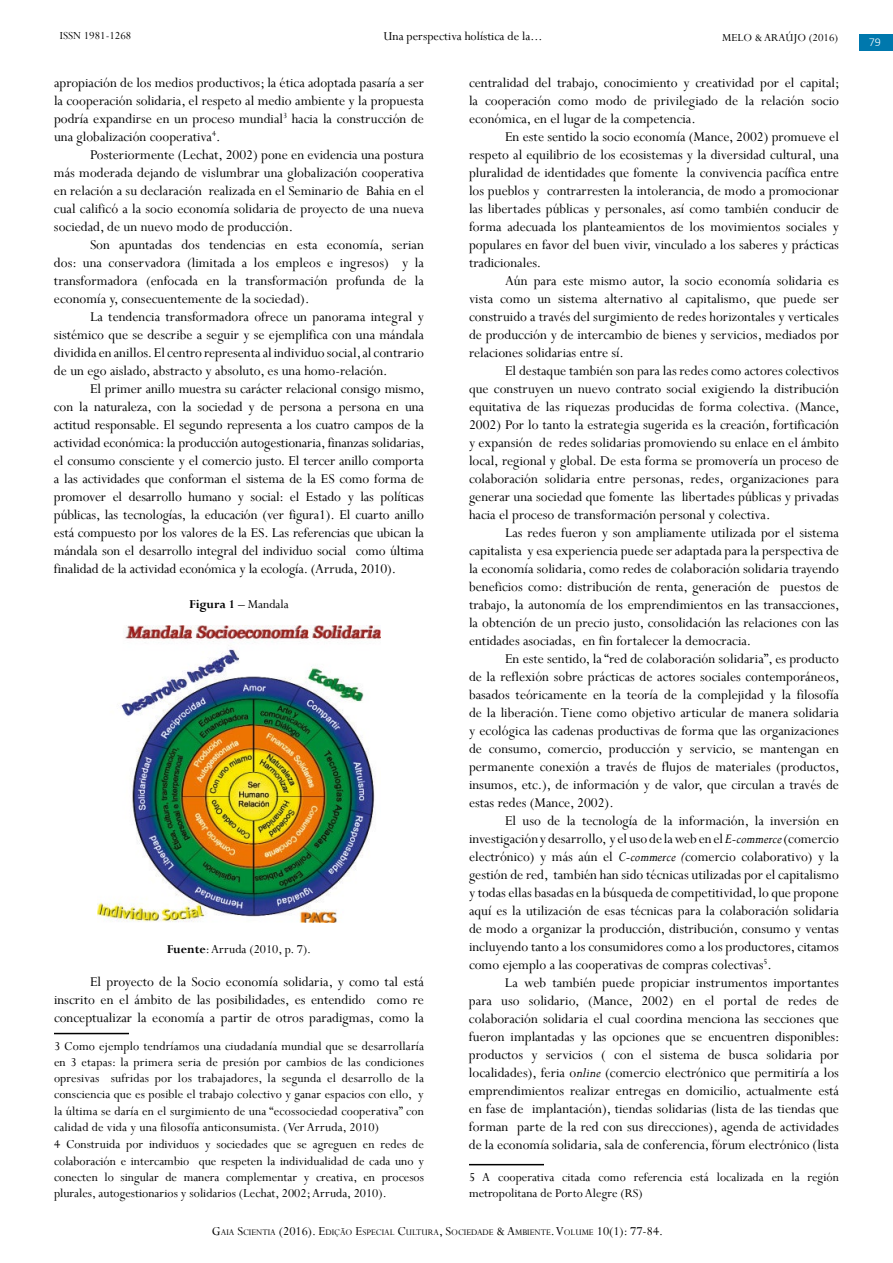
<style>
.page{position:relative;width:893px;height:1263px;background:#fff}
.page>*{position:absolute;margin:0;border:0;box-sizing:border-box;transform-origin:0 0}
.t1{font:15px/18px "Perpetua";color:#000;text-align:justify}
.t2{font:13.5px/16.2px "Perpetua";color:#000;text-align:justify}
.t3{font:12px "Perpetua";color:#000}
.t4{font:300 12px "Calibri";color:#fff}
.t5{font:9.45px "Perpetua";color:#000}
.s1{font-weight:700}
.s2{font-style:italic}
.s3{font-size:13.5px}
</style>
<div class="page">
<div style="left:859px;top:35px;width:34px;height:16px;background:#0078ad"></div>
<hr style="left:469px;top:1164px;width:75px;height:1px;background:#000">
<img style="left:98px;top:625px;width:282px;height:298px">
<hr style="left:54px;top:1033px;width:75px;height:1px;background:#000">
<p class="t3" style="left:60px;top:28px;width:73px">ISSN 1981-1268</p>
<p class="t3" style="left:722px;top:30px;width:118px">MELO &amp; ARAÚJO (2016)</p>
<p class="t4" style="left:869px;top:34px;width:14px">79</p>
<p class="t2" style="left:383px;top:28px;width:160px">Una perspectiva holística de la...</p>
<p class="t1" style="left:54px;top:74px;width:371px">apropiación de los medios productivos; la ética adoptada pasaría a ser la cooperación solidaria, el respeto al medio ambiente y la propuesta podría expandirse en un proceso mundial<sup>3</sup> hacia la construcción de una globalización cooperativa<sup>4</sup>.</p>
<p class="t1" style="left:54px;top:146px;width:372px;text-indent:36px">Posteriormente (Lechat, 2002) pone en evidencia una postura más moderada dejando de vislumbrar una globalización cooperativa en relación a su declaración realizada en el Seminario de Bahia en el cual calificó a la socio economía solidaria de proyecto de una nueva sociedad, de un nuevo modo de producción.</p>
<p class="t1" style="left:54px;top:236px;width:371px;text-indent:36px">Son apuntadas dos tendencias en esta economía, serian dos: una conservadora (limitada a los empleos e ingresos) y la transformadora (enfocada en la transformación profunda de la economía y, consecuentemente de la sociedad).</p>
<p class="t1" style="left:54px;top:308px;width:371px;text-indent:36px">La tendencia transformadora ofrece un panorama integral y sistémico que se describe a seguir y se ejemplifica con una mándala dividida en anillos. El centro representa al individuo social, al contrario de un ego aislado, abstracto y absoluto, es una homo-relación.</p>
<p class="t1" style="left:54px;top:380px;width:372px;text-indent:36px">El primer anillo muestra su carácter relacional consigo mismo, con la naturaleza, con la sociedad y de persona a persona en una actitud responsable. El segundo representa a los cuatro campos de la actividad económica: la producción autogestionaria, finanzas solidarias, el consumo consciente y el comercio justo. El tercer anillo comporta a las actividades que conforman el sistema de la ES como forma de promover el desarrollo humano y social: el Estado y las políticas públicas, las tecnologías, la educación (ver figura1). El cuarto anillo está compuesto por los valores de la ES. Las referencias que ubican la mándala son el desarrollo integral del individuo social como última finalidad de la actividad económica y la ecología. (Arruda, 2010).</p>
<p class="t2" style="left:189px;top:595px;width:101px"><span class="s1">Figura 1</span> – Mandala</p>
<p class="t2" style="left:167px;top:941px;width:146px"><span class="s1">Fuente</span>: Arruda (2010, p. 7).</p>
<p class="t1" style="left:54px;top:972px;width:371px;text-indent:36px">El proyecto de la Socio economía solidaria, y como tal está inscrito en el ámbito de las posibilidades, es entendido como re conceptualizar la economía a partir de otros paradigmas, como la</p>
<p class="t2" style="left:54px;top:1037px;width:371px">3 Como ejemplo tendríamos una ciudadanía mundial que se desarrollaría en 3 etapas: la primera seria de presión por cambios de las condiciones opresivas sufridas por los trabajadores, la segunda el desarrollo de la consciencia que es posible el trabajo colectivo y ganar espacios con ello, y la última se daría en el surgimiento de una “ecossociedad cooperativa” con calidad de vida y una filosofía anticonsumista. (Ver Arruda, 2010)</p>
<p class="t2" style="left:54px;top:1136px;width:371px">4 Construida por individuos y sociedades que se agreguen en redes de colaboración e intercambio que respeten la individualidad de cada uno y conecten lo singular de manera complementar y creativa, en procesos plurales, autogestionarios y solidarios (Lechat, 2002; Arruda, 2010).</p>
<p class="t1" style="left:469px;top:74px;width:372px">centralidad del trabajo, conocimiento y creatividad por el capital; la cooperación como modo de privilegiado de la relación socio económica, en el lugar de la competencia.</p>
<p class="t1" style="left:469px;top:128px;width:371px;text-indent:36px">En este sentido la socio economía (Mance, 2002) promueve el respeto al equilibrio de los ecosistemas y la diversidad cultural, una pluralidad de identidades que fomente la convivencia pacífica entre los pueblos y contrarresten la intolerancia, de modo a promocionar las libertades públicas y personales, así como también conducir de forma adecuada los planteamientos de los movimientos sociales y populares en favor del buen vivir, vinculado a los saberes y prácticas tradicionales.</p>
<p class="t1" style="left:469px;top:272px;width:371px;text-indent:36px">Aún para este mismo autor, la socio economía solidaria es vista como un sistema alternativo al capitalismo, que puede ser construido a través del surgimiento de redes horizontales y verticales de producción y de intercambio de bienes y servicios, mediados por relaciones solidarias entre sí.</p>
<p class="t1" style="left:469px;top:362px;width:372px;text-indent:36px">El destaque también son para las redes como actores colectivos que construyen un nuevo contrato social exigiendo la distribución equitativa de las riquezas producidas de forma colectiva. (Mance, 2002) Por lo tanto la estrategia sugerida es la creación, fortificación y expansión de redes solidarias promoviendo su enlace en el ámbito local, regional y global. De esta forma se promovería un proceso de colaboración solidaria entre personas, redes, organizaciones para generar una sociedad que fomente las libertades públicas y privadas hacia el proceso de transformación personal y colectiva.</p>
<p class="t1" style="left:469px;top:524px;width:372px;text-indent:36px">Las redes fueron y son ampliamente utilizada por el sistema capitalista y esa experiencia puede ser adaptada para la perspectiva de la economía solidaria, como redes de colaboración solidaria trayendo beneficios como: distribución de renta, generación de puestos de trabajo, la autonomía de los emprendimientos en las transacciones, la obtención de un precio justo, consolidación las relaciones con las entidades asociadas, en fin fortalecer la democracia.</p>
<p class="t1" style="left:469px;top:650px;width:372px;text-indent:36px">En este sentido, la “red de colaboración solidaria”, es producto de la reflexión sobre prácticas de actores sociales contemporáneos, basados teóricamente en la teoría de la complejidad y la filosofía de la liberación. Tiene como objetivo articular de manera solidaria y ecológica las cadenas productivas de forma que las organizaciones de consumo, comercio, producción y servicio, se mantengan en permanente conexión a través de flujos de materiales (productos, insumos, etc.), de información y de valor, que circulan a través de estas redes (Mance, 2002).</p>
<p class="t1" style="left:469px;top:812px;width:371px;text-indent:36px">El uso de la tecnología de la información, la inversión en investigación y desarrollo, y el uso de la web en el <span class="s2">E-commerce</span> (comercio electrónico) y más aún el <span class="s2">C-commerce (</span>comercio colaborativo) y la gestión de red, también han sido técnicas utilizadas por el capitalismo y todas ellas basadas en la búsqueda de competitividad, lo que propone aquí es la utilización de esas técnicas para la colaboración solidaria de modo a organizar la producción, distribución, consumo y ventas incluyendo tanto a los consumidores como a los productores, citamos como ejemplo a las cooperativas de compras colectivas<sup>5</sup>.</p>
<p class="t1" style="left:469px;top:974px;width:372px;text-indent:36px">La web también puede propiciar instrumentos importantes para uso solidario, (Mance, 2002) en el portal de redes de colaboración solidaria el cual coordina menciona las secciones que fueron implantadas y las opciones que se encuentren disponibles: productos y servicios ( con el sistema de busca solidaria por localidades), feria o<span class="s2">nline</span> (comercio electrónico que permitiría a los emprendimientos realizar entregas en domicilio, actualmente está en fase de implantación), tiendas solidarias (lista de las tiendas que forman parte de la red con sus direcciones), agenda de actividades de la economía solidaria, sala de conferencia, fórum electrónico (lista</p>
<p class="t2" style="left:469px;top:1168px;width:371px">5 A cooperativa citada como referencia está localizada en la región metropolitana de Porto Alegre (RS)</p>
<p class="t5" style="left:212px;top:1227px;width:453px"><span class="s3">G</span>aia <span class="s3">S</span>cientia <span class="s3">(2016). E</span>dição <span class="s3">E</span>special <span class="s3">C</span>ultura<span class="s3">, S</span>ociedade <span class="s3">&amp; A</span>mbiente<span class="s3">. V</span>olume <span class="s3">10(1): 77-84.</span></p>
</div>
